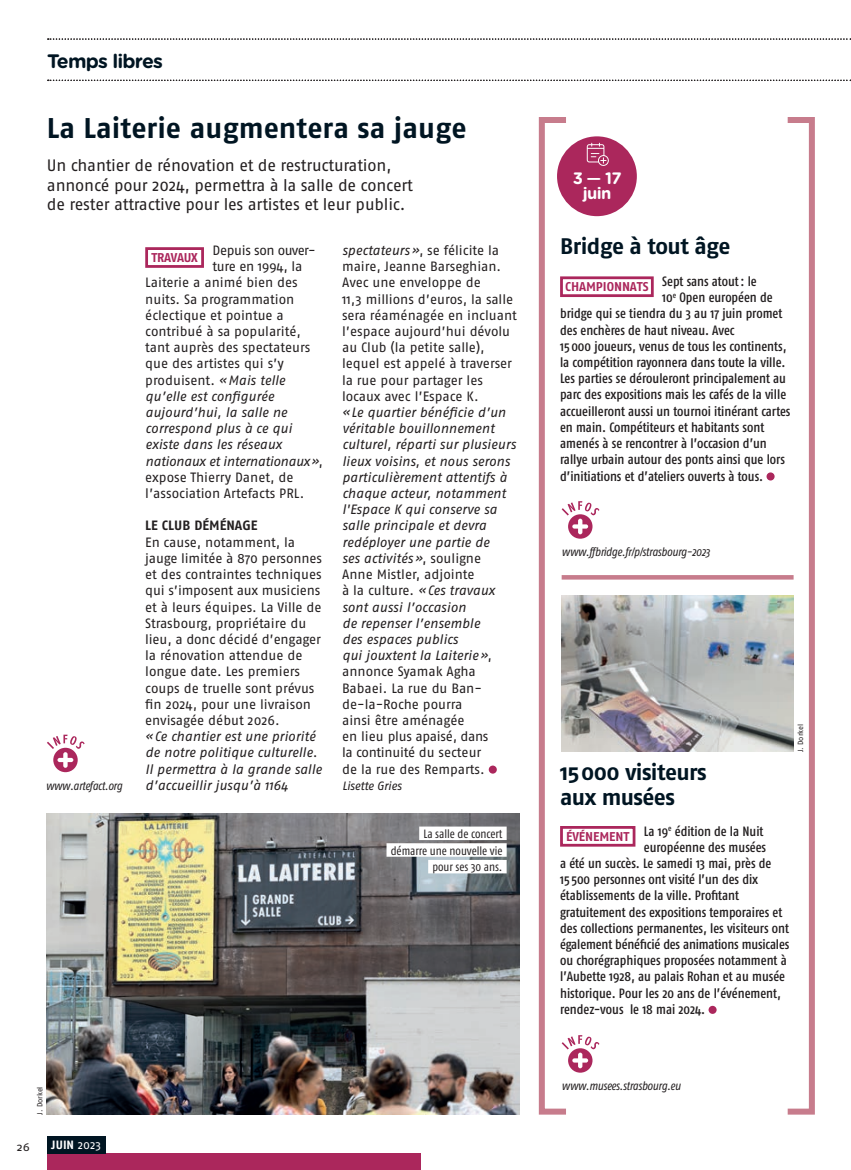
<style>
.page{position:relative;width:851px;height:1170px;background:#fff}
.page>*{position:absolute;margin:0;border:0;box-sizing:border-box;transform-origin:0 0}
.t1{font:700 28.5px "Fago No";color:#001522}
.t2{font:700 22.5px/24px "Fago No";letter-spacing:-.025em;color:#001522}
.t3{font:700 19.5px "Gotham Rounded";letter-spacing:-.04em;color:#001522}
.t4{font:16.5px/19.8px "Fago No";letter-spacing:-.015em;color:#231f20}
.t5{font:700 16.5px/15px "Gotham Rounded";letter-spacing:-.04em;color:#fff;text-align:center}
.t6{font:500 13.5px "Fago Co";color:#231f20}
.t7{font:13.5px/16.2px "Fago No";letter-spacing:-.005em;color:#231f20}
.t8{font:italic 13.5px/16.2px "Fago No";color:#231f20}
.t9{font:italic 13.5px "Fago No";letter-spacing:-.02em;color:#231f20}
.t10{font:13.5px "Fago No";letter-spacing:-.03em;color:#231f20}
.t11{font:700 13.5px "Fago No";color:#231f20}
.t12{font:700 12.75px "Fago No";letter-spacing:-.02em;color:#ab275c}
.t13{font:italic 12px "Fago Co";letter-spacing:-.02em;color:#231f20}
.t14{font:12px/16.6px "Fago Co";color:#231f20;text-align:right}
.t15{font:italic 12px "Fago No";letter-spacing:-.025em;color:#231f20}
.t16{font:700 12px "Fago No";color:#fff}
.t17{font:11.1px "Fago Ex";color:#231f20}
.t18{font:7.5px "Fago No";letter-spacing:-.005em;color:#231f20}
.s1{font-style:italic}
.s2{font-style:normal}
.s3{font-weight:400}
.s4{font-weight:500}
</style>
<div class="page">
<div style="left:47px;top:1153px;width:373px;height:16px;background:#ab275c"></div>
<svg style="left:48px;top:80px;width:803px;height:1px"></svg>
<svg style="left:48px;top:38px;width:803px;height:2px"></svg>
<div style="left:47px;top:1135px;width:58px;height:18px;background:#001522"></div>
<div style="left:145px;top:247px;width:59px;height:21px;border:3px solid #ab275c"></div>
<div style="left:488px;top:765px;width:8px;height:8px;background:#ab275c;border-radius:50%"></div>
<img style="left:47px;top:813px;width:472px;height:301px">
<img style="left:566px;top:595px;width:221px;height:156px">
<div style="left:560px;top:276px;width:93px;height:21px;border:3px solid #ab275c"></div>
<div style="left:766px;top:472px;width:8px;height:8px;background:#ab275c;border-radius:50%"></div>
<div style="left:560px;top:826px;width:75px;height:20px;border:3px solid #ab275c"></div>
<div style="left:708px;top:1005px;width:8px;height:8px;background:#ab275c;border-radius:50%"></div>
<div style="left:787px;top:117px;width:27px;height:997px;border:6px solid #c77c8c"></div>
<div style="left:538px;top:117px;width:28px;height:997px;border:6px solid #c77c8c"></div>
<div style="left:557px;top:136px;width:79px;height:80px;background:#ab275c;border-radius:50%"></div>
<svg style="left:586px;top:143px;width:23px;height:23px"></svg>
<svg style="left:561px;top:501px;width:38px;height:37px"></svg>
<svg style="left:561px;top:1035px;width:38px;height:37px"></svg>
<hr style="left:561px;top:575px;width:232px;height:4px;background:#c77c8c">
<div style="left:419px;top:826px;width:87px;height:14px;background:#fff"></div>
<div style="left:386px;top:843px;width:120px;height:13px;background:#fff"></div>
<div style="left:428px;top:859px;width:78px;height:14px;background:#fff"></div>
<svg style="left:47px;top:734px;width:38px;height:38px"></svg>
<h3 class="t3" style="left:47px;top:47px;width:117px">Temps libres</h3>
<h1 class="t1" style="left:47px;top:111px;width:421px">La Laiterie augmentera sa jauge</h1>
<p class="t4" style="left:47px;top:155px;width:367px">Un chantier de rénovation et de restructuration, annoncé pour 2024, permettra à la salle de concert de rester attractive pour les artistes et leur public.</p>
<p class="t13" style="left:46px;top:778px;width:78px">www.artefact.org</p>
<p class="t10" style="left:212px;top:242px;width:105px">Depuis son ouver-</p>
<p class="t7" style="left:212px;top:258px;width:91px">ture en 1994, la</p>
<p class="t7" style="left:145px;top:274px;width:154px">Laiterie a animé bien des</p>
<p class="t7" style="left:145px;top:290px;width:150px">nuits. Sa programmation</p>
<p class="t7" style="left:145px;top:307px;width:140px">éclectique et pointue a</p>
<p class="t7" style="left:145px;top:323px;width:157px">contribué à sa popularité,</p>
<p class="t7" style="left:145px;top:339px;width:166px">tant auprès des spectateurs</p>
<p class="t7" style="left:145px;top:355px;width:140px">que des artistes qui s’y</p>
<p class="t7" style="left:145px;top:371px;width:141px">produisent. <span class="s1">«Mais telle</span></p>
<p class="t8" style="left:145px;top:388px;width:130px">qu’elle est configurée</p>
<p class="t8" style="left:145px;top:404px;width:143px">aujourd’hui, la salle ne</p>
<p class="t8" style="left:145px;top:420px;width:148px">correspond plus à ce qui</p>
<p class="t8" style="left:145px;top:436px;width:138px">existe dans les réseaux</p>
<p class="t9" style="left:145px;top:453px;width:179px">nationaux et internationaux»<span class="s2">,</span></p>
<p class="t7" style="left:145px;top:469px;width:150px">expose Thierry Danet, de</p>
<p class="t7" style="left:145px;top:485px;width:160px">l’association Artefacts PRL.</p>
<p class="t11" style="left:145px;top:518px;width:114px">LE CLUB DÉMÉNAGE</p>
<p class="t7" style="left:145px;top:533px;width:178px">En cause, notamment, la jauge limitée à 870 personnes et des contraintes techniques qui s’imposent aux musiciens et à leurs équipes. La Ville de<br>Strasbourg, propriétaire du lieu, a donc décidé d’engager la rénovation attendue de longue date. Les premiers coups de truelle sont prévus fin 2024, pour une livraison envisagée début 2026.</p>
<p class="t8" style="left:145px;top:728px;width:178px">«Ce chantier est une priorité de notre politique culturelle.<br>Il permettra à la grande salle d’accueillir jusqu’à 1164</p>
<p class="t12" style="left:151px;top:250px;width:48px">TRAVAUX</p>
<p class="t7" style="left:342px;top:242px;width:176px"><span class="s1">spectateurs»</span>, se félicite la maire, Jeanne Barseghian.<br>Avec une enveloppe de<br>11,3 millions d’euros, la salle sera réaménagée en incluant l’espace aujourd’hui dévolu au Club (la petite salle), lequel est appelé à traverser la rue pour partager les locaux avec l’Espace K.</p>
<p class="t8" style="left:342px;top:404px;width:175px">«Le quartier bénéficie d’un véritable bouillonnement culturel, réparti sur plusieurs lieux voisins, et nous serons particulièrement attentifs à chaque acteur, notamment l'Espace K qui conserve sa salle principale et devra redéployer une partie de<br>ses activités»<span class="s2">, souligne<br>Anne Mistler, adjointe<br>à la culture.</span> «Ces travaux sont aussi l’occasion<br>de repenser l’ensemble<br>des espaces publics<br>qui jouxtent la Laiterie»<span class="s2">, annonce Syamak Agha<br>Babaei. La rue du Ban&shy;de-la-Roche pourra<br>ainsi être aménagée<br>en lieu plus apaisé, dans<br>la continuité du secteur<br>de la rue des Remparts.</span></p>
<p class="t15" style="left:342px;top:778px;width:61px">Lisette Gries</p>
<p class="t14" style="left:391px;top:825px;width:113px">La salle de concert démarre une nouvelle vie pour ses 30 ans.</p>
<p class="t18" style="left:36px;top:1114px;width:30px;rotate:-90deg">J. Dorkel</p>
<p class="t17" style="left:17px;top:1140px;width:14px">26</p>
<p class="t16" style="left:51px;top:1137px;width:51px">JUIN <span class="s3">2023</span></p>
<p class="t5" style="left:572px;top:170px;width:50px">3 <span class="s4">—</span> 17 juin</p>
<h2 class="t2" style="left:560px;top:233px;width:172px">Bridge à tout âge</h2>
<p class="t6" style="left:565px;top:273px;width:193px"><sub>CHAMPIONNATS</sub> Sept sans atout: le</p>
<p class="t6" style="left:662px;top:290px;width:112px">10<sup>e</sup> Open européen de</p>
<p class="t6" style="left:560px;top:306px;width:224px">bridge qui se tiendra du 3 au 17 juin promet</p>
<p class="t6" style="left:560px;top:322px;width:176px">des enchères de haut niveau. Avec</p>
<p class="t6" style="left:560px;top:338px;width:228px">15 000 joueurs, venus de tous les continents,</p>
<p class="t6" style="left:560px;top:354px;width:227px">la compétition rayonnera dans toute la ville.</p>
<p class="t6" style="left:560px;top:371px;width:227px">Les parties se dérouleront principalement au</p>
<p class="t6" style="left:560px;top:387px;width:227px">parc des expositions mais les cafés de la ville</p>
<p class="t6" style="left:560px;top:403px;width:232px">accueilleront aussi un tournoi itinérant cartes</p>
<p class="t6" style="left:560px;top:419px;width:206px">en main. Compétiteurs et habitants sont</p>
<p class="t6" style="left:560px;top:435px;width:208px">amenés à se rencontrer à l’occasion d’un</p>
<p class="t6" style="left:560px;top:452px;width:226px">rallye urbain autour des ponts ainsi que lors</p>
<p class="t6" style="left:560px;top:468px;width:205px">d’initiations et d’ateliers ouverts à tous.</p>
<p class="t13" style="left:561px;top:545px;width:150px">www.ffbridge.fr/p/strasbourg-2023</p>
<h2 class="t2" style="left:560px;top:760px;width:148px">15000 visiteurs aux musées</h2>
<p class="t6" style="left:566px;top:823px;width:199px"><sub>ÉVÉNEMENT</sub> La 19<sup>e</sup> édition de la Nuit</p>
<p class="t6" style="left:644px;top:839px;width:124px">européenne des musées</p>
<p class="t6" style="left:560px;top:855px;width:213px">a été un succès. Le samedi 13 mai, près de</p>
<p class="t6" style="left:560px;top:871px;width:199px">15 500 personnes ont visité l’un des dix</p>
<p class="t6" style="left:560px;top:887px;width:180px">établissements de la ville. Profitant</p>
<p class="t6" style="left:560px;top:904px;width:224px">gratuitement des expositions temporaires et</p>
<p class="t6" style="left:560px;top:920px;width:230px">des collections permanentes, les visiteurs ont</p>
<p class="t6" style="left:560px;top:936px;width:231px">également bénéficié des animations musicales</p>
<p class="t6" style="left:560px;top:952px;width:228px">ou chorégraphiques proposées notamment à</p>
<p class="t6" style="left:560px;top:968px;width:226px">l’Aubette 1928, au palais Rohan et au musée</p>
<p class="t6" style="left:560px;top:985px;width:222px">historique. Pour les 20 ans de l’événement,</p>
<p class="t6" style="left:560px;top:1001px;width:147px">rendez-vous le 18 mai 2024.</p>
<p class="t18" style="left:796px;top:752px;width:30px;rotate:-90deg">J. Dorkel</p>
<p class="t13" style="left:561px;top:1078px;width:121px">www.musees.strasbourg.eu</p>
</div>
